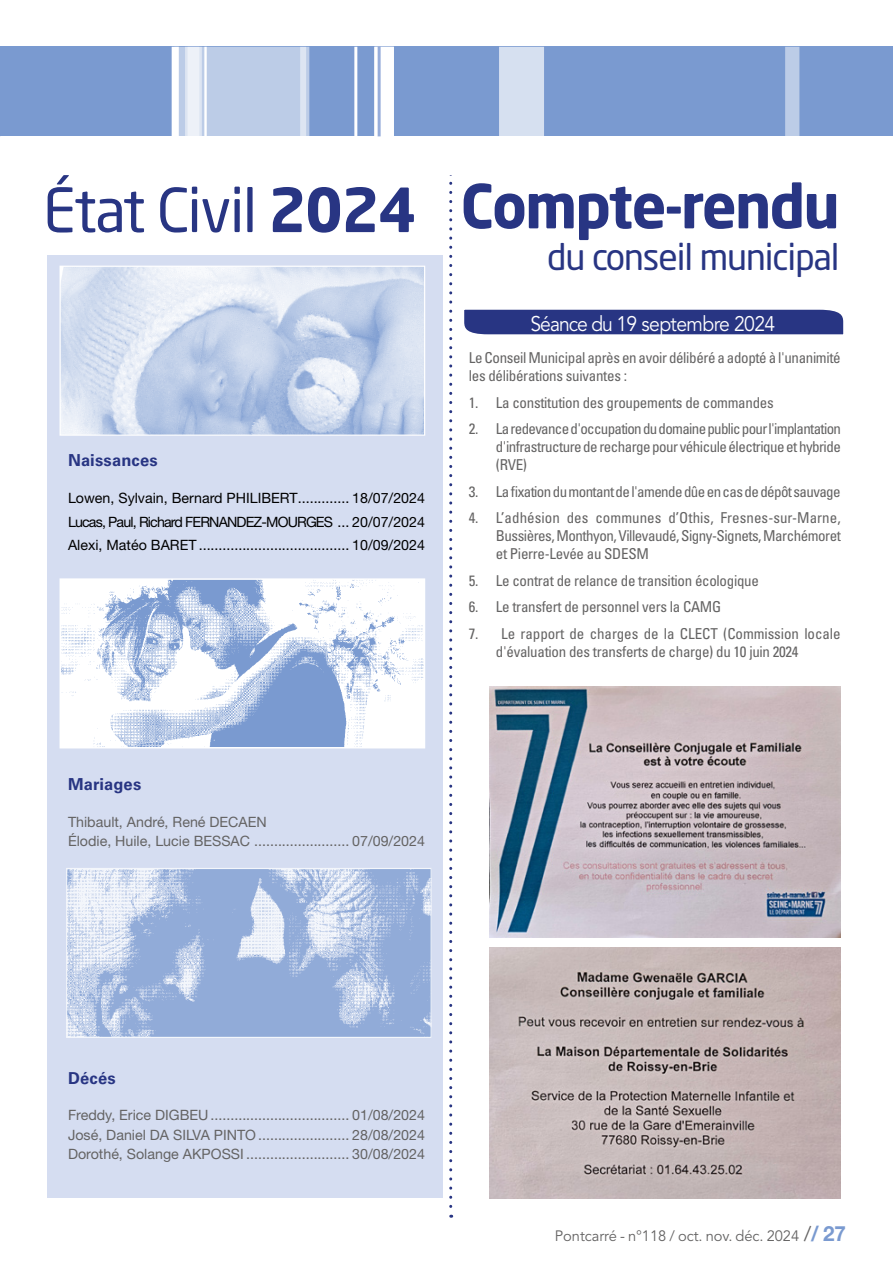
<style>
.page{position:relative;width:893px;height:1263px;background:#fff}
.page>*{position:absolute;margin:0;border:0;box-sizing:border-box;transform-origin:0 0}
.TITRE{font:60px "Neo Sans Std";letter-spacing:-.03em;color:#283583}
.TITRE-2{font:700 60px "Neo Sans Std";letter-spacing:-.03em;color:#283583}
.TITRE-3{font:36px "Neo Sans Std";letter-spacing:-.03em;color:#283583}
.t1{font:21px "Avenir LT Std";letter-spacing:-.03em;color:#fff;scale:.92 1}
.nom_auteur{font:700 16.5px "Univers LT Std";letter-spacing:.01em;color:#283583}
.TEXTE{font:condensed 15px/18px "Univers LT Std";letter-spacing:-.02em;color:#646363}
.TEXTE-2{font:condensed 15px "Univers LT Std";letter-spacing:-.04em;color:#646363}
.t2{font:15px "Avenir LT Std";letter-spacing:-.005em;color:#646363}
.nom_auteur-2{font:14.25px "Helvetica Neue LT Std";color:#646363}
.nom_auteur-3{font:14.25px "Helvetica Neue LT Std";color:#000}
.nom_auteur-4{font:14.25px "Helvetica Neue LT Std";letter-spacing:-.06em;color:#000}
.s1{font-weight:700}
.s2{font-size:21px}
.s3{font-family:"Helvetica Neue LT Std";font-weight:700;font-size:21px;color:#7a9ad0}
</style>
<div class="page">
<div style="left:0;top:47px;width:893px;height:89px;background:#7a9ad0"></div>
<div style="left:785px;top:47px;width:14px;height:89px;background:#bccce7"></div>
<div style="left:174px;top:47px;width:135px;height:89px;background:#bccce7"></div>
<div style="left:499px;top:47px;width:45px;height:89px;background:#d6e0f0"></div>
<hr style="left:354px;top:47px;width:3px;height:89px;background:#fff">
<div style="left:300px;top:47px;width:6px;height:89px;background:#dde5f2"></div>
<div style="left:374px;top:47px;width:20px;height:89px;background:#fff"></div>
<svg style="left:188px;top:47px;width:14px;height:89px"></svg>
<hr style="left:204px;top:47px;width:3px;height:89px;background:#fff">
<div style="left:172px;top:47px;width:7px;height:89px;background:#fff"></div>
<hr style="left:378px;top:47px;width:3px;height:89px;background:#97adda">
<svg style="left:449px;top:175px;width:3px;height:1043px"></svg>
<div style="left:47px;top:255px;width:395px;height:943px;background:#d5ddf1"></div>
<img style="left:62px;top:268px;width:361px;height:166px">
<div style="left:60px;top:266px;width:365px;height:170px;border:1px solid #fff"></div>
<img style="left:62px;top:580px;width:361px;height:166px">
<div style="left:60px;top:578px;width:365px;height:170px;border:1px solid #fff"></div>
<img style="left:68px;top:870px;width:362px;height:166px">
<div style="left:66px;top:868px;width:366px;height:170px;border:1px solid #fff"></div>
<svg style="left:464px;top:309px;width:380px;height:26px;background:#35418a"></svg>
<img style="left:489px;top:686px;width:352px;height:251px">
<img style="left:489px;top:947px;width:352px;height:251px">
<p class="TITRE" style="left:43px;top:173px;width:375px">État Civil <span class="s1">2024</span></p>
<p class="nom_auteur" style="left:68px;top:450px;width:91px">Naissances</p>
<p class="nom_auteur-3" style="left:68px;top:489px;width:359px">Lowen, Sylvain, Bernard PHILIBERT............. 18/07/2024</p>
<p class="nom_auteur-4" style="left:68px;top:513px;width:359px">Lucas, Paul, Richard FERNANDEZ-MOURGES ... 20/07/2024</p>
<p class="nom_auteur-3" style="left:68px;top:537px;width:359px">Alexi, Matéo BARET ...................................... 10/09/2024</p>
<p class="TITRE-2" style="left:460px;top:168px;width:381px">Compte-rendu</p>
<p class="TITRE-3" style="left:547px;top:235px;width:294px">du conseil municipal</p>
<p class="t1" style="left:530px;top:311px;width:268px">Séance du 19 septembre 2024</p>
<p class="TEXTE" style="left:469px;top:349px;width:373px">Le Conseil Municipal après en avoir délibéré a adopté à l'unanimité les délibérations suivantes :</p>
<p class="TEXTE" style="left:469px;top:393px;width:306px">1. La constitution des groupements de commandes</p>
<p class="TEXTE" style="left:496px;top:420px;width:347px;text-align:justify;text-indent:-27px">2. La redevance d'occupation du domaine public pour l'implantation d'infrastructure de recharge pour véhicule électrique et hybride (RVE)</p>
<p class="TEXTE-2" style="left:469px;top:482px;width:373px">3. La fixation du montant de l'amende dûe en cas de dépôt sauvage</p>
<p class="TEXTE" style="left:496px;top:509px;width:347px;text-align:justify;text-indent:-27px">4. L’adhésion des communes d’Othis, Fresnes-sur-Marne, Bussières, Monthyon, Villevaudé, Signy-Signets, Marchémoret et Pierre-Levée au SDESM</p>
<p class="TEXTE" style="left:469px;top:571px;width:292px">5. Le contrat de relance de transition écologique</p>
<p class="TEXTE" style="left:469px;top:598px;width:254px">6. Le transfert de personnel vers la CAMG</p>
<p class="TEXTE" style="left:496px;top:624px;width:346px;text-indent:-27px">7. Le rapport de charges de la CLECT (Commission locale d'évaluation des transferts de charge) du 10 juin 2024</p>
<p class="nom_auteur" style="left:68px;top:774px;width:75px">Mariages</p>
<p class="nom_auteur-2" style="left:68px;top:813px;width:200px">Thibault, André, René DECAEN</p>
<p class="nom_auteur-2" style="left:68px;top:832px;width:359px">Élodie, Huile, Lucie BESSAC ........................ 07/09/2024</p>
<p class="nom_auteur" style="left:68px;top:1068px;width:49px">Décés</p>
<p class="nom_auteur-2" style="left:68px;top:1107px;width:359px">Freddy, Erice DIGBEU ................................... 01/08/2024</p>
<p class="nom_auteur-2" style="left:68px;top:1126px;width:359px">José, Daniel DA SILVA PINTO....................... 28/08/2024</p>
<p class="nom_auteur-2" style="left:68px;top:1146px;width:359px">Dorothé, Solange AKPOSSI .......................... 30/08/2024</p>
<p class="t2" style="left:555px;top:1227px;width:293px">Pontcarré - n°118 / oct. nov. déc. 2024 <span class="s2">/</span><span class="s3">/ 27</span></p>
</div>
